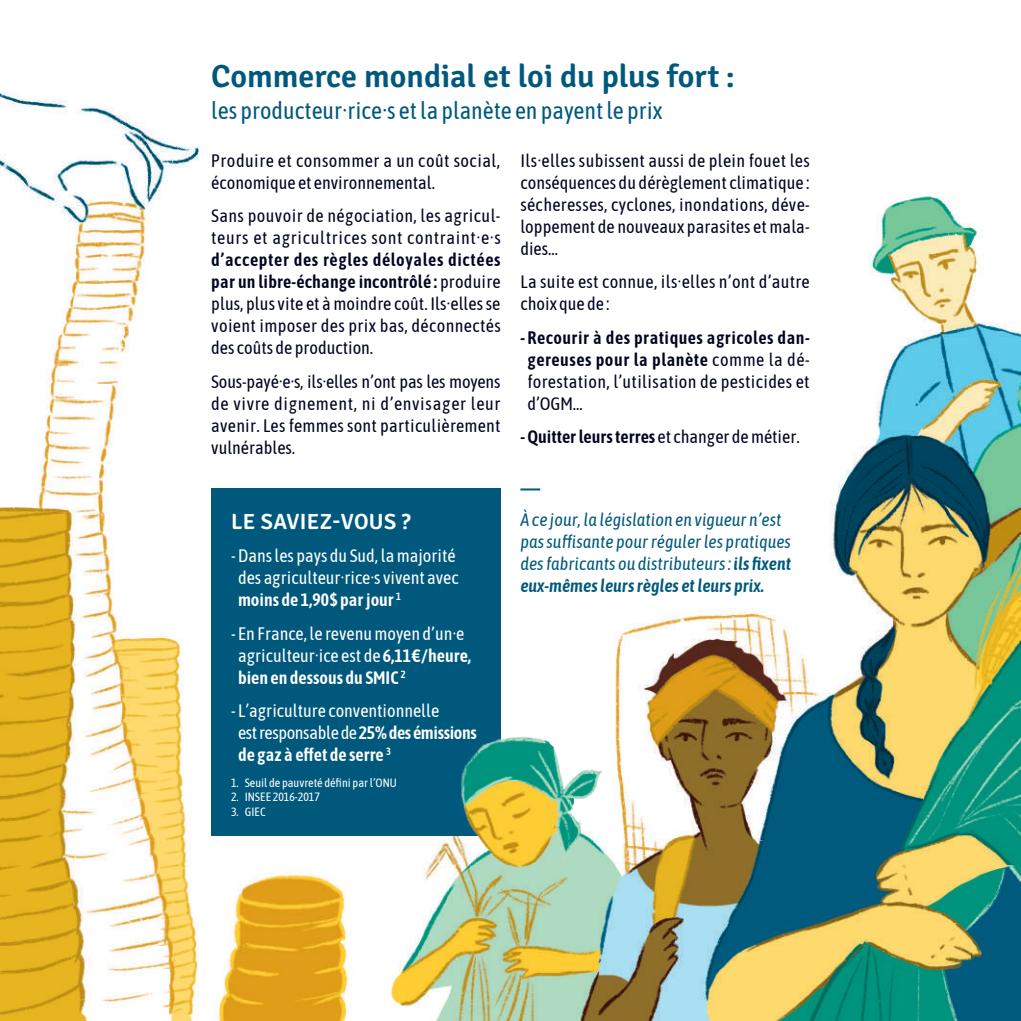
<style>
.page{position:relative;width:1021px;height:1021px;background:#fff}
.page>*{position:absolute;margin:0;border:0;box-sizing:border-box;transform-origin:0 0}
.t1{font:300 32px "Signika";color:#00597d}
.t2{font:24px "Asap Condensed";color:#00597d}
.t3{font:300 22px "Signika";letter-spacing:.015em;color:#fff}
.t4{font:18px/22px "Asap Condensed";letter-spacing:.015em;color:#000521}
.t5{font:18px/22px "Asap Condensed";color:#fff}
.t6{font:italic 18px/22px "Asap Condensed";color:#00597d}
.t7{font:600 18px/22px "Asap Condensed";letter-spacing:.025em;color:#000521;text-align:justify}
.t8{font:600 18px "Asap Condensed";color:#000521}
.t9{font:12px "Asap Condensed";color:#fff}
.s1{font-weight:600}
.s2{font-weight:400}
</style>
<div class="page">
<img style="left:0;top:92px;width:1020px;height:928px">
<div style="left:211px;top:488px;width:289px;height:347px;background:#00597d"></div>
<hr style="left:520px;top:488px;width:20px;height:2px;background:#00597d">
<h1 class="t1" style="left:211px;top:54px;width:525px">Commerce mondial et loi du plus fort :</h1>
<h2 class="t2" style="left:211px;top:95px;width:453px">les producteur·rice·s et la planète en payent le prix</h2>
<p class="t4" style="left:211px;top:149px;width:290px">Produire et consommer a un coût social, économique et environnemental.</p>
<p class="t4" style="left:211px;top:204px;width:291px">Sans pouvoir de négociation, les agricul&shy;teurs et agricultrices sont contraint·e·s</p>
<p class="t4" style="left:211px;top:248px;width:291px;text-align:justify"><span class="s1">d’accepter des règles déloyales dictées par un libre-échange incontrôlé :</span> produire plus, plus vite et à moindre coût. Ils·elles se voient imposer des prix bas, déconnectés des coûts de production.</p>
<p class="t4" style="left:211px;top:369px;width:291px;text-align:justify">Sous-payé·e·s, ils·elles n’ont pas les moyens de vivre dignement, ni d’envisager leur avenir. Les femmes sont particulièrement vulnérables.</p>
<p class="t4" style="left:520px;top:149px;width:291px;text-align:justify">Ils·elles subissent aussi de plein fouet les conséquences du dérèglement climatique : sécheresses, cyclones, inondations, déve&shy;loppement de nouveaux parasites et mala&shy;dies…</p>
<p class="t4" style="left:520px;top:270px;width:291px">La suite est connue, ils·elles n’ont d’autre choix que de :</p>
<p class="t7" style="left:527px;top:325px;width:284px;text-indent:-7px">- Recourir à des pratiques agricoles dan&shy;gereuses pour la planète <span class="s2">comme la dé&shy;forestation, l’utilisation de pesticides et d’OGM…</span></p>
<p class="t8" style="left:520px;top:425px;width:281px">- Quitter leurs terres <span class="s2">et changer de métier.</span></p>
<p class="t3" style="left:231px;top:506px;width:181px">LE SAVIEZ-VOUS ?</p>
<p class="t5" style="left:238px;top:544px;width:222px;text-indent:-7px">- Dans les pays du Sud, la majorité des agriculteur·rice·s vivent avec <span class="s1">moins de 1,90$ par jour</span> <sup>1</sup></p>
<p class="t5" style="left:238px;top:621px;width:235px;text-indent:-7px">- En France, le revenu moyen d’un·e agriculteur·ice est de <span class="s1">6,11€/heure, bien en dessous du SMIC</span> <sup>2</sup></p>
<p class="t5" style="left:238px;top:699px;width:240px;text-indent:-7px">- L’agriculture conventionnelle<br>est responsable de <span class="s1">25% des émissions de gaz à effet de serre</span> <sup>3</sup></p>
<p class="t9" style="left:231px;top:774px;width:167px">1. Seuil de pauvreté défini par l’ONU</p>
<p class="t9" style="left:231px;top:789px;width:90px">2. INSEE 2016-2017</p>
<p class="t9" style="left:231px;top:803px;width:36px">3. GIEC</p>
<p class="t6" style="left:520px;top:507px;width:272px">À ce jour, la législation en vigueur n’est pas suffisante pour réguler les pratiques des fabricants ou distributeurs: <span class="s1">ils fixent eux-mêmes leurs règles et leurs prix.</span></p>
</div>
